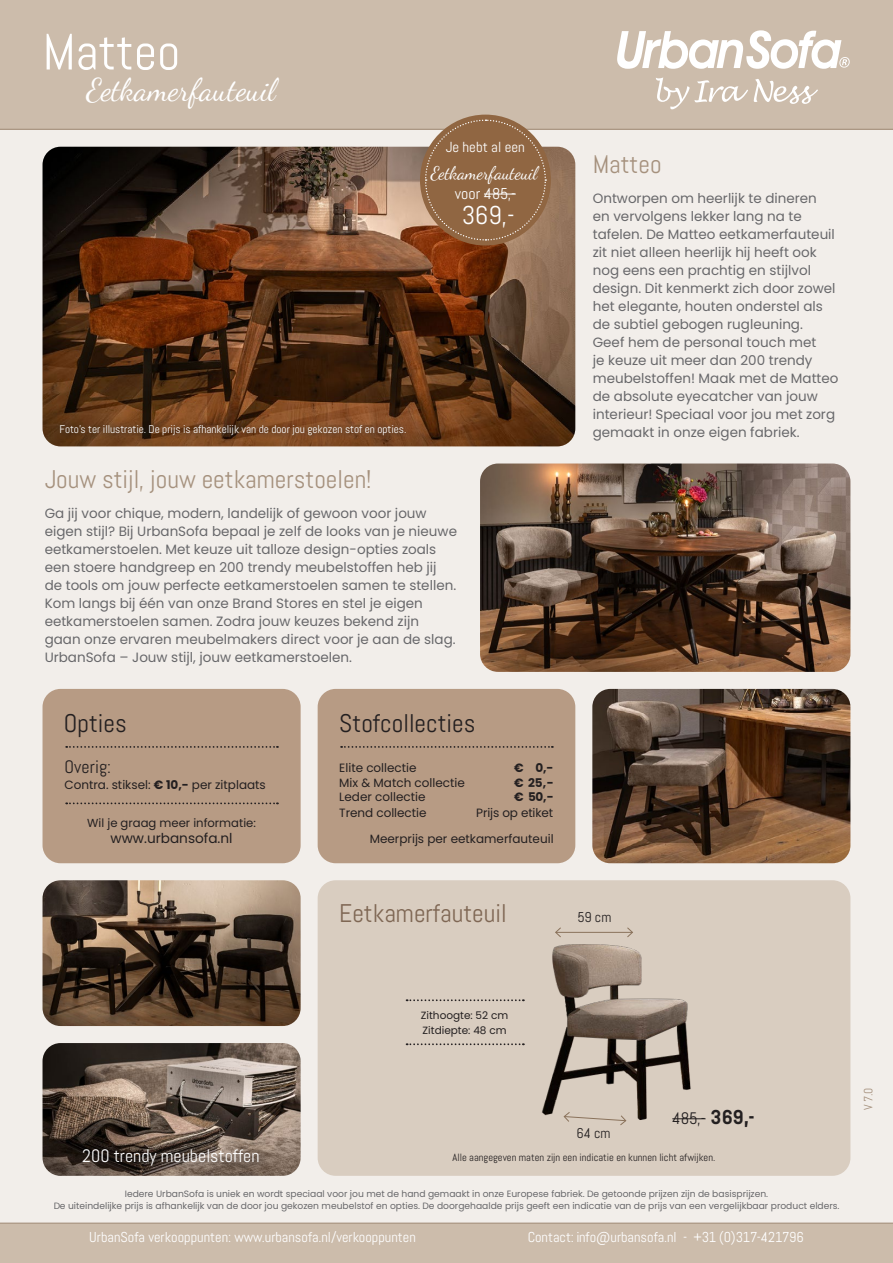
<style>
.page{position:relative;width:893px;height:1263px;background:#fff}
.page>*{position:absolute;margin:0;border:0;box-sizing:border-box;transform-origin:0 0}
.t1{font:51px "Abel";color:#fff}
.t2{font:31.5px "Dancing Script";color:#fff}
.t3{font:25.65px "Abel";color:#fff}
.t4{font:25.5px "Abel";color:#a38e7a}
.t5{font:25.5px "Abel";color:#231f20}
.t6{font:25.5px "Abel";color:#7f6754}
.t7{font:18.3px "Dancing Script";color:#fff}
.t8{font:18px "Abel";color:#fff}
.t9{font:18px "Abel";letter-spacing:.005em;color:#231f20}
.t10{font:16.65px "Abel";color:#231f20}
.t11{font:15.6px "Abel";color:#fff}
.t12{font:14.55px "Abel";color:#fff}
.t13{font:14.4px "Abel";color:#fff}
.t14{font:14.25px "Abel";color:#231f20}
.t15{font:13.65px "Poppins";color:#231f20}
.t16{font:13.5px/18px "Poppins";color:#636366}
.t17{font:12px/26.1px "Poppins";color:#231f20;text-align:right}
.t18{font:700 12px "Poppins";color:#231f20}
.t19{font:12px "Abel";color:#a38e7a}
.t20{font:11.7px "Poppins";color:#231f20}
.t21{font:11.25px "Abel";letter-spacing:-.005em;color:#fff}
.t22{font:10.5px "Abel";color:#231f20}
.t23{font:10.5px/15px "Poppins";color:#231f20}
.t24{font:9.15px/11.6px "Poppins";color:#636366;text-align:center}
.s1{font-weight:700}
.s2{font-family:"Abel Pro";font-weight:700;font-size:19.95px}
</style>
<div class="page">
<div style="left:0;top:130px;width:893px;height:1092px;background:#f2eeea"></div>
<div style="left:0;top:0;width:893px;height:129px;background:#ccbcab"></div>
<div style="left:0;top:1223px;width:893px;height:40px;background:#ccbcab"></div>
<img style="left:43px;top:147px;width:532px;height:299px">
<div style="left:318px;top:689px;width:257px;height:174px;background:#b79b84;border-radius:18px"></div>
<img style="left:592px;top:689px;width:258px;height:174px">
<hr style="left:0;top:129px;width:893px;height:1px;background:#a38e7a">
<hr style="left:0;top:1222px;width:893px;height:2px;background:#a38e7a">
<img style="left:480px;top:463px;width:370px;height:209px">
<div style="left:318px;top:880px;width:532px;height:296px;background:#d9cdc0;border-radius:18px"></div>
<svg style="left:656px;top:78px;width:162px;height:31px"></svg>
<svg style="left:617px;top:30px;width:233px;height:39px"></svg>
<svg style="left:407px;top:999px;width:117px;height:2px"></svg>
<svg style="left:407px;top:1043px;width:117px;height:2px"></svg>
<div style="left:43px;top:689px;width:258px;height:174px;background:#b79b84;border-radius:18px"></div>
<svg style="left:66px;top:746px;width:212px;height:2px"></svg>
<svg style="left:66px;top:802px;width:212px;height:2px"></svg>
<img style="left:43px;top:1043px;width:258px;height:133px">
<div style="left:79px;top:1144px;width:191px;height:32px;background:#231f20;opacity:.75"></div>
<img style="left:542px;top:931px;width:164px;height:190px">
<hr style="left:556px;top:932px;width:76px;height:1px;background:#a38e7a">
<svg style="left:555px;top:927px;width:6px;height:11px"></svg>
<svg style="left:627px;top:927px;width:6px;height:11px"></svg>
<hr style="left:672px;top:1118px;width:34px;height:1px;background:#231f20">
<svg style="left:563px;top:1111px;width:63px;height:14px"></svg>
<img style="left:43px;top:880px;width:258px;height:146px">
<svg style="left:53px;top:418px;width:359px;height:25px;background:#704220"></svg>
<div style="left:420px;top:115px;width:131px;height:131px;background:#906642;border-radius:50%"></div>
<svg style="left:424px;top:119px;width:123px;height:122px"></svg>
<hr style="left:484px;top:194px;width:32px;height:1px;background:#fff">
<svg style="left:341px;top:746px;width:212px;height:2px"></svg>
<h1 class="t1" style="left:43px;top:30px;width:139px">Matteo</h1>
<h2 class="t2" style="left:87px;top:77px;width:191px">Eetkamerfauteuil</h2>
<p class="t12" style="left:446px;top:141px;width:81px">Je hebt al een</p>
<h3 class="t7" style="left:431px;top:166px;width:108px">Eetkamerfauteuil</h3>
<p class="t11" style="left:455px;top:187px;width:62px">voor 485,-</p>
<h3 class="t3" style="left:462px;top:203px;width:54px">369,-</h3>
<p class="t21" style="left:60px;top:425px;width:348px">Foto’s ter illustratie. De prijs is afhankelijk van de door jou gekozen stof en opties.</p>
<h3 class="t4" style="left:45px;top:470px;width:328px">Jouw stijl, jouw eetkamerstoelen!</h3>
<p class="t16" style="left:45px;top:506px;width:414px">Ga jij voor chique, modern, landelijk of gewoon voor jouw eigen stijl? Bij UrbanSofa bepaal je zelf de looks van je nieuwe eetkamerstoelen. Met keuze uit talloze design-opties zoals een stoere handgreep en 200 trendy meubelstoffen heb jij de tools om jouw perfecte eetkamerstoelen samen te stellen.<br>Kom langs bij één van onze Brand Stores en stel je eigen eetkamerstoelen samen. Zodra jouw keuzes bekend zijn gaan onze ervaren meubelmakers direct voor je aan de slag.<br>UrbanSofa – Jouw stijl, jouw eetkamerstoelen.</p>
<h3 class="t5" style="left:64px;top:712px;width:64px">Opties</h3>
<h3 class="t9" style="left:64px;top:759px;width:48px">Overig:</h3>
<p class="t17" style="left:64px;top:773px;width:203px">Contra. stiksel: <span class="s1">€ 10,-</span> per zitplaats</p>
<p class="t20" style="left:87px;top:818px;width:170px">Wil je graag meer informatie:</p>
<p class="t15" style="left:111px;top:832px;width:124px">www.urbansofa.nl</p>
<h3 class="t5" style="left:339px;top:712px;width:138px">Stofcollecties</h3>
<p class="t17" style="left:339px;top:756px;width:79px">Elite collectie</p>
<p class="t18" style="left:514px;top:763px;width:41px">€ 0,-</p>
<p class="t17" style="left:339px;top:770px;width:127px">Mix &amp; Match collectie</p>
<p class="t18" style="left:514px;top:778px;width:41px">€ 25,-</p>
<p class="t17" style="left:339px;top:785px;width:88px">Leder collectie</p>
<p class="t18" style="left:514px;top:792px;width:41px">€ 50,-</p>
<p class="t17" style="left:339px;top:801px;width:89px">Trend collectie</p>
<p class="t17" style="left:370px;top:801px;width:185px">Prijs op etiket<br>Meerprijs per eetkamerfauteuil</p>
<h3 class="t6" style="left:339px;top:902px;width:169px">Eetkamerfauteuil</h3>
<h3 class="t4" style="left:593px;top:149px;width:70px">Matteo</h3>
<p class="t16" style="left:593px;top:191px;width:247px">Ontworpen om heerlijk te dineren<br>en vervolgens lekker lang na te tafelen. De Matteo eetkamerfauteuil zit niet alleen heerlijk hij heeft ook nog eens een prachtig en stijlvol design. Dit kenmerkt zich door zowel het elegante, houten onderstel als de subtiel gebogen rugleuning.<br>Geef hem de personal touch met<br>je keuze uit meer dan 200 trendy meubelstoffen! Maak met de Matteo de absolute eyecatcher van jouw interieur! Speciaal voor jou met zorg gemaakt in onze eigen fabriek.</p>
<p class="t14" style="left:577px;top:911px;width:36px">59 cm</p>
<h3 class="t8" style="left:82px;top:1148px;width:179px">200 trendy meubelstoffen</h3>
<p class="t23" style="left:421px;top:1008px;width:89px">Zithoogte: 52 cm<br>Zitdiepte: 48 cm</p>
<p class="t14" style="left:576px;top:1127px;width:36px">64 cm</p>
<p class="t10" style="left:672px;top:1111px;width:84px">485,- <span class="s2">369,-</span></p>
<p class="t22" style="left:453px;top:1153px;width:264px">Alle aangegeven maten zijn een indicatie en kunnen licht afwijken.</p>
<p class="t24" style="left:53px;top:1189px;width:788px">Iedere UrbanSofa is uniek en wordt speciaal voor jou met de hand gemaakt in onze Europese fabriek. De getoonde prijzen zijn de basisprijzen.<br>De uiteindelijke prijs is afhankelijk van de door jou gekozen meubelstof en opties. De doorgehaalde prijs geeft een indicatie van de prijs van een vergelijkbaar product elders.</p>
<p class="t13" style="left:89px;top:1231px;width:328px">UrbanSofa verkooppunten: www.urbansofa.nl/verkooppunten</p>
<p class="t13" style="left:528px;top:1231px;width:277px">Contact: info@urbansofa.nl - +31 (0)317-421796</p>
<p class="t19" style="left:863px;top:1110px;width:24px;rotate:-90deg">V 7.0</p>
</div>
